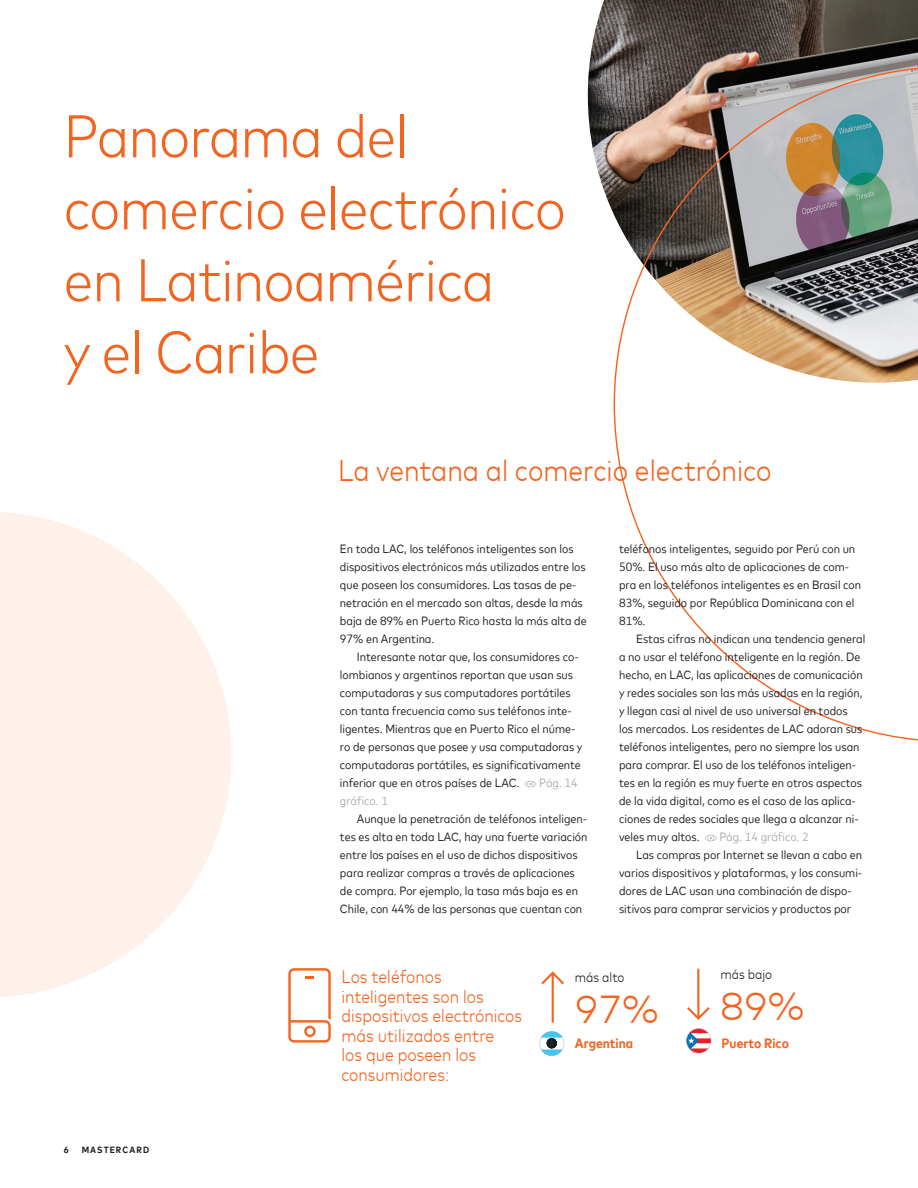
<style>
.page{position:relative;width:918px;height:1188px;background:#fff}
.page>*{position:absolute;margin:0;border:0;box-sizing:border-box;transform-origin:0 0}
.t1{font:300 60px/72px "Mark For MC Nrw";letter-spacing:-.01em;color:#f36421}
.t2{font:300 39px "Mark Offc For MC";color:#f36421}
.t3{font:300 30px "Mark For MC Nrw";color:#f36421}
.t4{font:300 18px/19.5px "Mark For MC Nrw";color:#f36421}
.t5{font:700 13.5px "Mark For MC Nrw";color:#f36421}
.t6{font:300 13.5px "Mark For MC Nrw";color:#231f20}
.t7{font:12px/18px "Mark For MC Nrw";color:#231f20}
.t8{font:12px "Mark For MC Nrw";color:#b0ada9}
.t9{font:700 9px "Mark For MC Nrw";letter-spacing:.12em;color:#231f20}
</style>
<div class="page">
<svg style="left:0;top:512px;width:231px;height:485px;fill:#fdf1ea"></svg>
<img style="left:588px;top:0;width:330px;height:215px">
<svg style="left:541px;top:1031px;width:22px;height:25px"></svg>
<div style="left:539px;top:1031px;width:25px;height:25px;border:1px solid #939598;border-radius:50%"></div>
<svg style="left:288px;top:968px;width:43px;height:75px"></svg>
<svg style="left:541px;top:971px;width:23px;height:52px"></svg>
<svg style="left:687px;top:969px;width:23px;height:51px"></svg>
<svg style="left:686px;top:1029px;width:25px;height:24px"></svg>
<div style="left:686px;top:1028px;width:25px;height:25px;border:1px solid #939598;border-radius:50%"></div>
<svg style="left:614px;top:66px;width:304px;height:675px"></svg>
<svg style="left:525px;top:781px;width:12px;height:6px"></svg>
<svg style="left:705px;top:835px;width:12px;height:6px"></svg>
<h1 class="t1" style="left:64px;top:96px;width:504px">Panorama del comercio electrónico en Latinoamérica<br>y el Caribe</h1>
<h3 class="t3" style="left:338px;top:448px;width:435px">La ventana al comercio electrónico</h3>
<p class="t7" style="left:340px;top:539px;width:248px">En toda LAC, los teléfonos inteligentes son los dispositivos electrónicos más utilizados entre los que poseen los consumidores. Las tasas de pe&shy;netración en el mercado son altas, desde la más baja de 89% en Puerto Rico hasta la más alta de 97% en Argentina.</p>
<p class="t7" style="left:340px;top:647px;width:244px;text-indent:17px">Interesante notar que, los consumidores co&shy;lombianos y argentinos reportan que usan sus computadoras y sus computadores portátiles con tanta frecuencia como sus teléfonos inte&shy;ligentes. Mientras que en Puerto Rico el núme&shy;ro de personas que posee y usa computadoras y computadoras portátiles, es significativamente inferior que en otros países de LAC.</p>
<p class="t8" style="left:539px;top:774px;width:40px">Pág. 14</p>
<p class="t8" style="left:340px;top:792px;width:50px">gráfico. 1</p>
<p class="t7" style="left:340px;top:809px;width:249px;text-indent:17px">Aunque la penetración de teléfonos inteligen&shy;tes es alta en toda LAC, hay una fuerte variación entre los países en el uso de dichos dispositivos para realizar compras a través de aplicaciones de compra. Por ejemplo, la tasa más baja es en Chile, con 44% de las personas que cuentan con</p>
<p class="t7" style="left:619px;top:539px;width:244px">teléfonos inteligentes, seguido por Perú con un 50%. El uso más alto de aplicaciones de com&shy;pra en los teléfonos inteligentes es en Brasil con 83%, seguido por República Dominicana con el 81%.</p>
<p class="t7" style="left:619px;top:629px;width:248px;text-indent:17px">Estas cifras no indican una tendencia general a no usar el teléfono inteligente en la región. De hecho, en LAC, las aplicaciones de comunicación y redes sociales son las más usadas en la región, y llegan casi al nivel de uso universal en todos<br>los mercados. Los residentes de LAC adoran sus teléfonos inteligentes, pero no siempre los usan para comprar. El uso de los teléfonos inteligen&shy;tes en la región es muy fuerte en otros aspectos de la vida digital, como es el caso de las aplica&shy;ciones de redes sociales que llega a alcanzar ni&shy;veles muy altos.</p>
<p class="t8" style="left:719px;top:828px;width:91px">Pág. 14 gráfico. 2</p>
<p class="t7" style="left:619px;top:845px;width:245px;text-indent:17px">Las compras por Internet se llevan a cabo en varios dispositivos y plataformas, y los consumi&shy;dores de LAC usan una combinación de dispo&shy;sitivos para comprar servicios y productos por</p>
<p class="t9" style="left:64px;top:1143px;width:6px">6</p>
<p class="t9" style="left:82px;top:1143px;width:69px">MASTERCARD</p>
<h3 class="t4" style="left:341px;top:966px;width:182px">Los teléfonos inteligentes son los dispositivos electrónicos más utilizados entre<br>los que poseen los consumidores:</h3>
<p class="t6" style="left:575px;top:967px;width:51px">más alto</p>
<p class="t6" style="left:721px;top:964px;width:53px">más bajo</p>
<h2 class="t2" style="left:575px;top:980px;width:86px">97%</h2>
<h2 class="t2" style="left:721px;top:977px;width:86px">89%</h2>
<p class="t5" style="left:575px;top:1033px;width:60px">Argentina</p>
<p class="t5" style="left:722px;top:1033px;width:69px">Puerto Rico</p>
</div>
